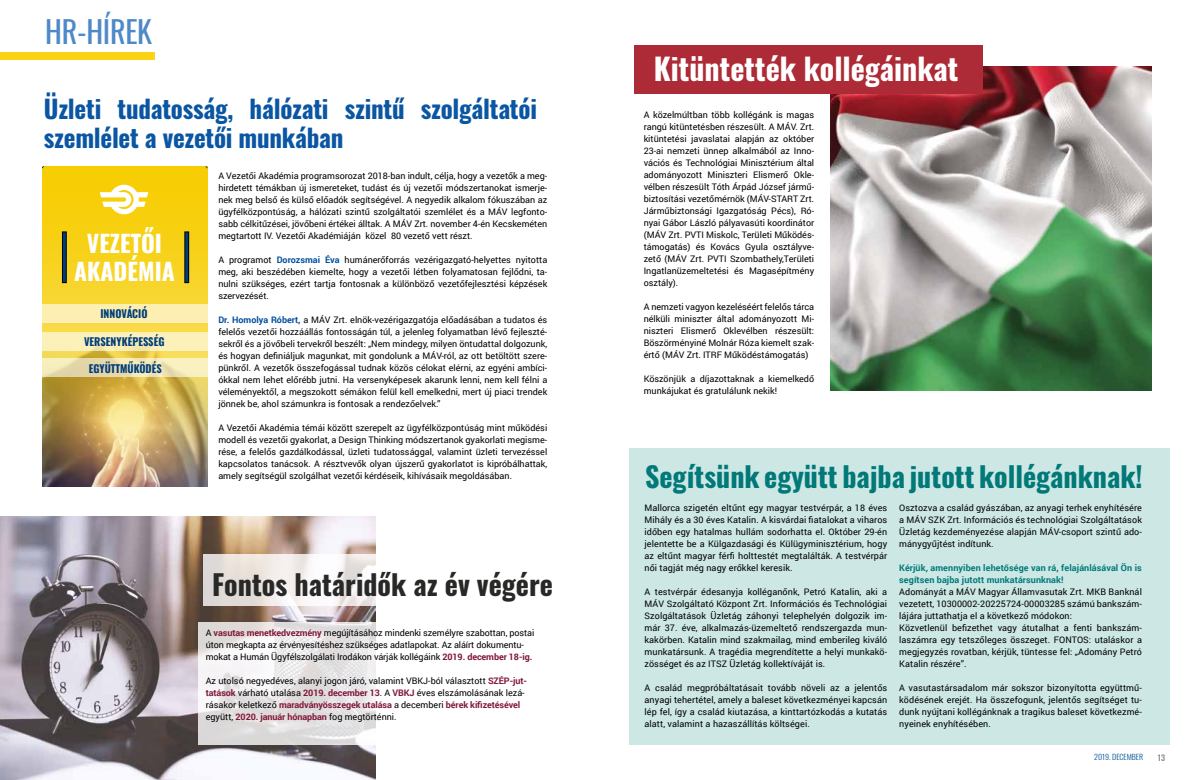
<style>
.page{position:relative;width:1191px;height:780px;background:#fff}
.page>*{position:absolute;margin:0;border:0;box-sizing:border-box;transform-origin:0 0}
.t1{font:700 30px "Oswald";color:#fff}
.t2{font:30px "Oswald";letter-spacing:-.01em;color:#4f89c8}
.t3{font:700 28px "Oswald";color:#007978}
.t4{font:700 28px "Oswald";color:#282827}
.t5{font:700 25px/28.8px "Oswald";letter-spacing:-.01em;color:#0a56a3}
.t6{font:700 23.6px/28.4px "Oswald";color:#fff;text-align:center}
.t7{font:700 10.8px "Oswald";color:#003d7c}
.t8{font:9px/12px "Roboto";color:#000;text-align:justify}
.t9{font:700 9px/12px "Roboto";letter-spacing:.01em;color:#007978}
.t10{font:500 8px "Oswald";color:#878787}
.t11{font:300 7.6px "Oswald";color:#005095;scale:1.05 1}
.s1{font-weight:700;color:#004f9f}
.s2{font-weight:700;color:#801738}
</style>
<div class="page">
<img style="left:830px;top:66px;width:322px;height:324px">
<div style="left:629px;top:448px;width:540px;height:296px;background:#cce7e4"></div>
<div style="left:0;top:52px;width:155px;height:7px;background:#fbd216"></div>
<img style="left:0;top:516px;width:376px;height:264px">
<svg style="left:204px;top:554px;width:172px;height:51px"></svg>
<svg style="left:199px;top:621px;width:177px;height:123px"></svg>
<img style="left:42px;top:167px;width:165px;height:318px">
<div style="left:62px;top:232px;width:4px;height:51px;border:1px solid #000"></div>
<div style="left:185px;top:232px;width:4px;height:51px;border:1px solid #000"></div>
<svg style="left:100px;top:185px;width:48px;height:29px"></svg>
<div style="left:42px;top:304px;width:165px;height:19px;background:#fcefb1"></div>
<svg style="left:42px;top:358px;width:165px;height:19px"></svg>
<div style="left:42px;top:331px;width:165px;height:19px;background:#fcf1b8"></div>
<div style="left:634px;top:46px;width:348px;height:48px;background:#ad2b37"></div>
<h1 class="t2" style="left:45px;top:5px;width:108px">HR-HÍREK</h1>
<h3 class="t5" style="left:44px;top:96px;width:494px">Üzleti tudatosság, hálózati szintű szolgáltatói szemlélet a vezetői munkában</h3>
<h3 class="t6" style="left:74px;top:230px;width:102px">VEZETŐI<br>AKADÉMIA</h3>
<p class="t7" style="left:100px;top:308px;width:49px">INNOVÁCIÓ</p>
<p class="t7" style="left:84px;top:335px;width:82px">VERSENYKÉPESSÉG</p>
<p class="t7" style="left:89px;top:362px;width:75px">EGYÜTTMŰKÖDÉS</p>
<p class="t8" style="left:218px;top:169px;width:330px">A Vezetői Akadémia programsorozat 2018-ban indult, célja, hogy a vezetők a meg&shy;hirdetett témákban új ismereteket, tudást és új vezetői módszertanokat ismerje&shy;nek meg belső és külső előadók segítségével. A negyedik alkalom fókuszában az ügyfélközpontúság, a hálózati szintű szolgáltatói szemlélet és a MÁV legfonto&shy;sabb célkitűzései, jövőbeni értékei álltak. A MÁV Zrt. november 4-én Kecskeméten megtartott IV. Vezetői Akadémiáján közel 80 vezető vett részt.</p>
<p class="t8" style="left:218px;top:253px;width:330px">A programot <span class="s1">Dorozsmai Éva</span> humánerőforrás vezérigazgató-helyettes nyitotta meg, aki beszédében kiemelte, hogy a vezetői létben folyamatosan fejlődni, ta&shy;nulni szükséges, ezért tartja fontosnak a különböző vezetőfejlesztési képzések szervezését.</p>
<p class="t8" style="left:218px;top:313px;width:330px"><span class="s1">Dr. Homolya Róbert,</span> a MÁV Zrt. elnök-vezérigazgatója előadásában a tudatos és felelős vezetői hozzáállás fontosságán túl, a jelenleg folyamatban lévő fejleszté&shy;sekről és a jövőbeli tervekről beszélt: „Nem mindegy, milyen öntudattal dolgozunk, és hogyan definiáljuk magunkat, mit gondolunk a MÁV-ról, az ott betöltött szere&shy;pünkről. A vezetők összefogással tudnak közös célokat elérni, az egyéni ambíci&shy;ókkal nem lehet előrébb jutni. Ha versenyképesek akarunk lenni, nem kell félni a véleményektől, a megszokott sémákon felül kell emelkedni, mert új piaci trendek jönnek be, ahol számunkra is fontosak a rendezőelvek.”</p>
<p class="t8" style="left:218px;top:421px;width:330px">A Vezetői Akadémia témái között szerepelt az ügyfélközpontúság mint működési modell és vezetői gyakorlat, a Design Thinking módszertanok gyakorlati megisme&shy;rése, a felelős gazdálkodással, üzleti tudatossággal, valamint üzleti tervezéssel kapcsolatos tanácsok. A résztvevők olyan újszerű gyakorlatot is kipróbálhattak, amely segítségül szolgálhat vezetői kérdéseik, kihívásaik megoldásában.</p>
<h2 class="t4" style="left:212px;top:569px;width:342px">Fontos határidők az év végére</h2>
<p class="t8" style="left:206px;top:626px;width:330px;text-align:left">A <span class="s2">vasutas menetkedvezmény</span> megújításához mindenki személyre szabottan, postai úton megkapta az érvényesítéshez szükséges adatlapokat. Az aláírt dokumentu&shy;mokat a Humán Ügyfélszolgálati Irodákon várják kollégáink <span class="s2">2019. december 18-ig.</span></p>
<p class="t8" style="left:206px;top:674px;width:323px;text-align:left">Az utolsó negyedéves, alanyi jogon járó, valamint VBKJ-ból választott <span class="s2">SZÉP-jut&shy;tatások</span> várható utalása <span class="s2">2019. december 13</span>. A <span class="s2">VBKJ</span> éves elszámolásának lezá&shy;rásakor keletkező <span class="s2">maradványösszegek utalása</span> a decemberi <span class="s2">bérek kifizetésével </span>együtt, <span class="s2">2020. január hónapban</span> fog megtörténni.</p>
<h1 class="t1" style="left:654px;top:53px;width:306px">Kitüntették kollégáinkat</h1>
<p class="t8" style="left:643px;top:108px;width:172px">A közelmúltban több kollégánk is magas rangú kitüntetésben részesült. A MÁV. Zrt. kitüntetési javaslatai alapján az október 23-ai nemzeti ünnep alkalmából az Inno&shy;vációs és Technológiai Minisztérium által adományozott Miniszteri Elismerő Okle&shy;vélben részesült Tóth Árpád József jármű&shy;biztosítási vezetőmérnök (MÁV-START Zrt.<br>Járműbiztonsági Igazgatóság Pécs), Ró&shy;nyai Gábor László pályavasúti koordinátor (MÁV Zrt. PVTI Miskolc, Területi Működés&shy;támogatás) és Kovács Gyula osztályve&shy;zető (MÁV Zrt. PVTI Szombathely,Területi Ingatlanüzemeltetési és Magasépítmény osztály).</p>
<p class="t8" style="left:643px;top:300px;width:172px">A nemzeti vagyon kezeléséért felelős tárca nélküli miniszter által adományozott Mi&shy;niszteri Elismerő Oklevélben részesült:<br>Böszörményiné Molnár Róza kiemelt szak&shy;értő (MÁV Zrt. ITRF Működéstámogatás)</p>
<p class="t8" style="left:643px;top:372px;width:172px">Köszönjük a díjazottaknak a kiemelkedő munkájukat és gratulálunk nekik!</p>
<h2 class="t3" style="left:645px;top:462px;width:499px">Segítsünk együtt bajba jutott kollégánknak!</h2>
<p class="t8" style="left:644px;top:501px;width:244px">Mallorca szigetén eltűnt egy magyar testvérpár, a 18 éves Mihály és a 30 éves Katalin. A kisvárdai fiatalokat a viharos időben egy hatalmas hullám sodorhatta el. Október 29-én jelentette be a Külgazdasági és Külügyminisztérium, hogy az eltűnt magyar férfi holttestét megtalálták. A testvérpár női tagját még nagy erőkkel keresik.</p>
<p class="t8" style="left:644px;top:585px;width:244px">A testvérpár édesanyja kolléganőnk, Petró Katalin, aki a MÁV Szolgáltató Központ Zrt. Információs és Technológiai Szolgáltatások Üzletág záhonyi telephelyén dolgozik im&shy;már 37. éve, alkalmazás-üzemeltető rendszergazda mun&shy;kakörben. Katalin mind szakmailag, mind emberileg kiváló munkatársunk. A tragédia megrendítette a helyi munkakö&shy;zösséget és az ITSZ Üzletág kollektíváját is.</p>
<p class="t8" style="left:644px;top:681px;width:244px">A család megpróbáltatásait tovább növeli az a jelentős anyagi tehertétel, amely a baleset következményei kapcsán lép fel, így a család kiutazása, a kinttartózkodás a kutatás alatt, valamint a hazaszállítás költségei.</p>
<p class="t8" style="left:899px;top:501px;width:244px">Osztozva a család gyászában, az anyagi terhek enyhítésére a MÁV SZK Zrt. Információs és technológiai Szolgáltatások Üzletág kezdeményezése alapján MÁV-csoport szintű ado&shy;mánygyűjtést indítunk.</p>
<p class="t9" style="left:899px;top:561px;width:244px">Kérjük, amennyiben lehetősége van rá, felajánlásával Ön is segítsen bajba jutott munkatársunknak!</p>
<p class="t8" style="left:899px;top:585px;width:244px;text-align:left">Adományát a MÁV Magyar Államvasutak Zrt. MKB Banknál vezetett, 10300002-20225724-00003285 számú bankszám&shy;lájára juttathatja el a következő módokon:<br>Közvetlenül befizethet vagy átutalhat a fenti bankszám&shy;laszámra egy tetszőleges összeget. FONTOS: utaláskor a megjegyzés rovatban, kérjük, tüntesse fel: „Adomány Petró Katalin részére”.</p>
<p class="t8" style="left:899px;top:681px;width:244px">A vasutastársadalom már sokszor bizonyította együttmű&shy;ködésének erejét. Ha összefogunk, jelentős segítséget tu&shy;dunk nyújtani kollégánknak a tragikus baleset következmé&shy;nyeinek enyhítésében.</p>
<p class="t11" style="left:1094px;top:750px;width:48px">2019. DECEMBER</p>
<p class="t10" style="left:1157px;top:753px;width:9px">13</p>
</div>
